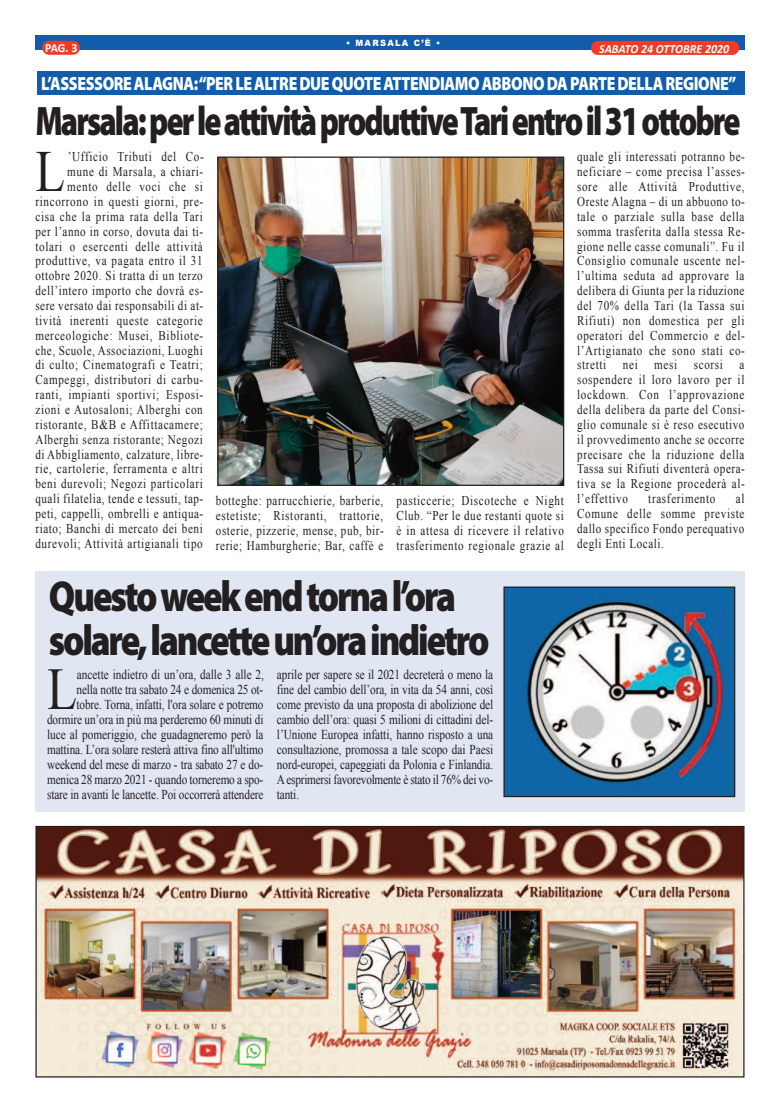
<style>
.page{position:relative;width:780px;height:1113px;background:#fff}
.page>*{position:absolute;margin:0;border:0;box-sizing:border-box;transform-origin:0 0}
.t1{font:59px "Times New Roman";color:#231f20;scale:.83 1}
.t2{font:58.25px "Times New Roman";color:#231f20;scale:.83 1}
.t3{font:900 43.5px/44.6px "Myriad Pro";letter-spacing:-.06em;color:#231f20;scale:.84 1}
.t4{font:900 41.38px "Myriad Pro";letter-spacing:-.06em;color:#231f20;scale:.76 1}
.t5{font:900 19.12px "Myriad Pro";letter-spacing:-.025em;color:#fff;scale:.83 1}
.t6{font:13.62px/15px "Times New Roman";letter-spacing:-.01em;color:#231f20;text-align:right;scale:.83 1}
.t7{font:13.38px/14.9px "Times New Roman";letter-spacing:.06em;color:#231f20;text-align:justify;scale:.83 1}
.t8{font:italic 700 12.38px "Calibri";color:#fff;scale:.96 1}
.t9{font:700 12.38px "Calibri";color:#fff;scale:.96 1}
.t10{font:900 8.62px "Arial";letter-spacing:.15em;color:#fff;scale:.96 1}
</style>
<div class="page">
<div style="left:35px;top:35px;width:709px;height:14px;background:#115cab"></div>
<div style="left:42px;top:41px;width:38px;height:14px;background:#ef3c25;border-radius:7px"></div>
<div style="left:591px;top:41px;width:148px;height:14px;background:#ef3c25;border-radius:7px"></div>
<div style="left:37px;top:71px;width:707px;height:23px;background:#115cab"></div>
<img style="left:37px;top:828px;width:705px;height:247px">
<div style="left:35px;top:826px;width:709px;height:251px;border:1px solid #231f20"></div>
<img style="left:219px;top:158px;width:343px;height:326px">
<div style="left:217px;top:156px;width:347px;height:330px;border:1px solid #231f20"></div>
<div style="left:35px;top:571px;width:709px;height:240px;background:#e1e6f3"></div>
<img style="left:505px;top:588px;width:228px;height:207px">
<div style="left:503px;top:586px;width:232px;height:211px;border:1px solid #231f20"></div>
<p class="t10" style="left:346px;top:37px;width:100px">• MARSALA C’È •</p>
<p class="t9" style="left:45px;top:43px;width:35px">PAG. 3</p>
<p class="t8" style="left:599px;top:44px;width:137px">SABATO 24 OTTOBRE 2020</p>
<h3 class="t5" style="left:41px;top:76px;width:838px">L’ASSESSOREALAGNA:“PERLEALTREDUEQUOTEATTENDIAMOABBONODAPARTEDELLAREGIONE”</h3>
<h3 class="t4" style="left:35px;top:106px;width:929px">Marsala:perleattivitàproduttiveTarientroil31ottobre</h3>
<p class="t7" style="left:35px;top:149px;width:204px;text-align:right">’Ufficio Tributi del Co-<br>mune di Marsala, a chiari&shy;mento delle voci che si rincorrono in questi giorni, pre&shy;cisa che la prima rata della Tari per l’anno in corso, dovuta dai ti&shy;tolari o esercenti delle attività produttive, va pagata entro il 31 ottobre 2020. Si tratta di un terzo dell’intero importo che dovrà es&shy;sere versato dai responsabili di at&shy;tività inerenti queste categorie merceologiche: Musei, Bibliote&shy;che, Scuole, Associazioni, Luoghi di culto; Cinematografi e Teatri; Campeggi, distributori di carbu&shy;ranti, impianti sportivi; Esposi&shy;zioni e Autosaloni; Alberghi con ristorante, B&amp;B e Affittacamere; Alberghi senza ristorante; Negozi di Abbigliamento, calzature, libre&shy;rie, cartolerie, ferramenta e altri beni durevoli; Negozi particolari quali filatelia, tende e tessuti, tap&shy;peti, cappelli, ombrelli e antiqua&shy;riato; Banchi di mercato dei beni durevoli; Attività artigianali tipo</p>
<h2 class="t2" style="left:35px;top:139px;width:37px">L</h2>
<p class="t7" style="left:216px;top:493px;width:204px">botteghe: parrucchierie, barberie, estetiste; Ristoranti, trattorie, osterie, pizzerie, mense, pub, bir&shy;rerie; Hamburgherie; Bar, caffè e</p>
<p class="t7" style="left:396px;top:493px;width:203px">pasticcerie; Discoteche e Night Club. “Per le due restanti quote si è in attesa di ricevere il relativo trasferimento regionale grazie al</p>
<h3 class="t3" style="left:49px;top:577px;width:526px">Questoweekendtornal’ora solare,lancetteun’oraindietro</h3>
<h1 class="t1" style="left:47px;top:656px;width:38px">L</h1>
<p class="t6" style="left:47px;top:666px;width:263px">ancette indietro di un’ora, dalle 3 alle 2,<br>nella notte tra sabato 24 e domenica 25 ot-<br>tobre. Torna, infatti, l'ora solare e potremo dormire un’ora in più ma perderemo 60 minuti di luce al pomeriggio, che guadagneremo però la mattina. L’ora solare resterà attiva fino all'ultimo weekend del mese di marzo - tra sabato 27 e do&shy;menica 28 marzo 2021 - quando torneremo a spo&shy;stare in avanti le lancette. Poi occorrerà attendere</p>
<p class="t6" style="left:277px;top:666px;width:262px;text-align:justify">aprile per sapere se il 2021 decreterà o meno la fine del cambio dell’ora, in vita da 54 anni, così come previsto da una proposta di abolizione del cambio dell’ora: quasi 5 milioni di cittadini del&shy;l’Unione Europea infatti, hanno risposto a una consultazione, promossa a tale scopo dai Paesi nord-europei, capeggiati da Polonia e Finlandia.<br>Aesprimersi favorevolmente è stato il 76% dei vo&shy;tanti.</p>
<p class="t7" style="left:577px;top:149px;width:204px">quale gli interessati potranno be&shy;neficiare – come precisa l’asses&shy;sore alle Attività Produttive, Oreste Alagna – di un abbuono to&shy;tale o parziale sulla base della somma trasferita dalla stessa Re&shy;gione nelle casse comunali”. Fu il Consiglio comunale uscente nel&shy;l’ultima seduta ad approvare la delibera di Giunta per la riduzione del 70% della Tari (la Tassa sui Rifiuti) non domestica per gli operatori del Commercio e del&shy;l’Artigianato che sono stati co&shy;stretti nei mesi scorsi a sospendere il loro lavoro per il lockdown. Con l’approvazione della delibera da parte del Consi&shy;glio comunale si è reso esecutivo il provvedimento anche se occorre precisare che la riduzione della Tassa sui Rifiuti diventerà opera&shy;tiva se la Regione procederà al&shy;l’effettivo</p>
<p class="t7" style="left:577px;top:491px;width:203px;text-indent:159px">al Comune delle somme previste dallo specifico Fondo perequativo degli Enti Locali.</p>
<p class="t7" style="left:648px;top:491px;width:82px">trasferimento</p>
</div>
